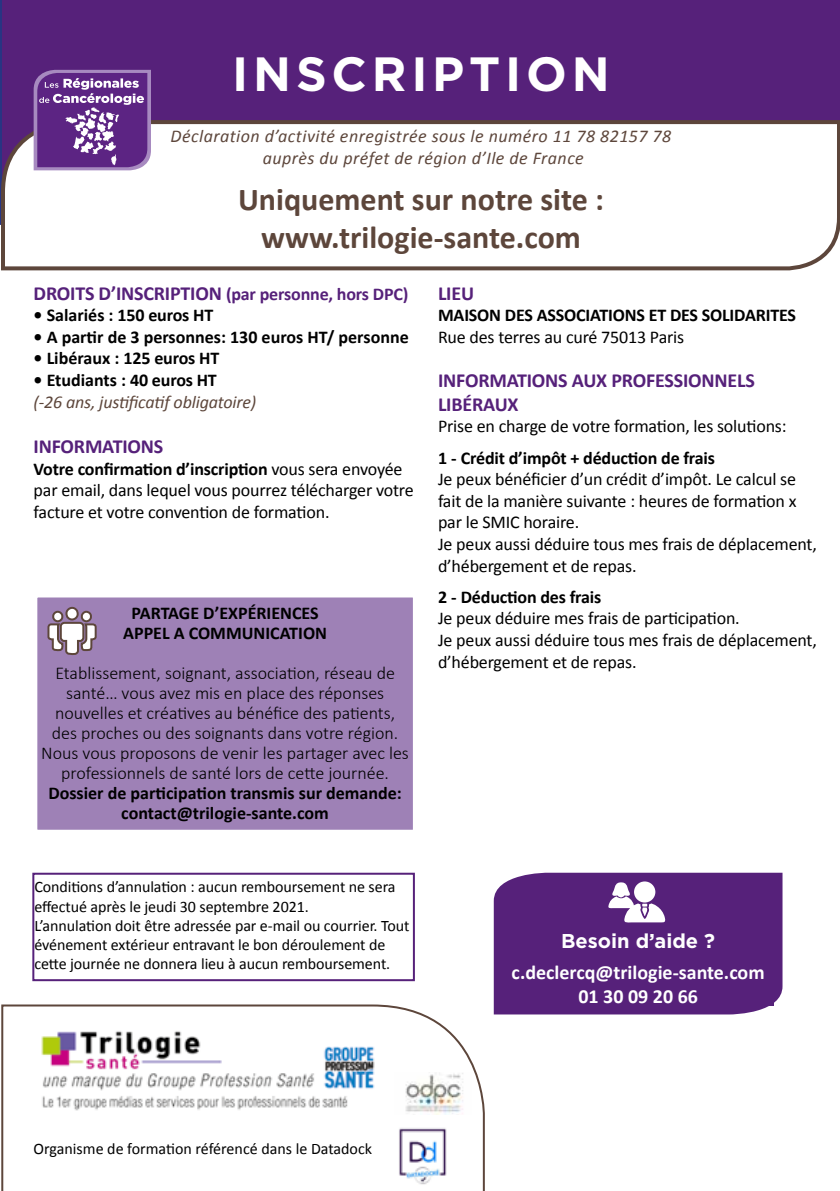
<style>
.page{position:relative;width:840px;height:1191px;background:#fff}
.page>*{position:absolute;margin:0;border:0;box-sizing:border-box;transform-origin:0 0}
.t1{font:700 48px "Gotham";letter-spacing:.1em;color:#fff}
.t2{font:700 32px/38.4px "Calibri";color:#5d463b;text-align:center}
.t3{font:700 20px/24px "Calibri";letter-spacing:-.01em;color:#56217a}
.t4{font:700 20px/24px "Calibri";color:#fff;text-align:center}
.t5{font:700 20px "Gotham";color:#fff}
.t6{font:18px/21.6px "Calibri";letter-spacing:-.01em;color:#000}
.t7{font:700 18px/20px "Calibri";color:#000;text-align:center}
.t8{font:300 18px/20px "Calibri";color:#000;text-align:center}
.t9{font:italic 18px/21.6px "Calibri";letter-spacing:.025em;color:#5d463b;text-align:center}
.t10{font:700 18px "Calibri";letter-spacing:-.01em;color:#56217a}
.t11{font:italic 18px "Calibri";letter-spacing:-.01em;color:#5d463b}
.t12{font:16px/19.2px "Calibri";letter-spacing:-.005em;color:#000}
.s1{font-size:20px}
.s2{font-weight:700}
</style>
<div class="page">
<div style="left:0;top:0;width:839px;height:118px;background:#56217a"></div>
<svg style="left:0;top:118px;width:839px;height:153px"></svg>
<svg style="left:1px;top:1004px;width:484px;height:187px"></svg>
<div style="left:32px;top:872px;width:382px;height:109px;border:2px solid #56217a"></div>
<div style="left:493px;top:872px;width:289px;height:142px;background:#56217a"></div>
<div style="left:502px;top:932px;width:271px;height:74px;background:#56217a"></div>
<svg style="left:607px;top:882px;width:58px;height:41px"></svg>
<img style="left:34px;top:1022px;width:351px;height:93px">
<img style="left:394px;top:1125px;width:56px;height:61px">
<div style="left:36px;top:596px;width:377px;height:234px;background:#9e81b6"></div>
<div style="left:35px;top:595px;width:379px;height:236px;border:2px solid #fff"></div>
<svg style="left:47px;top:606px;width:50px;height:49px"></svg>
<div style="left:82px;top:612px;width:9px;height:9px;background:#fff;border-radius:4px"></div>
<div style="left:81px;top:611px;width:11px;height:11px;border:2px solid #5d463b;border-radius:4px"></div>
<div style="left:53px;top:612px;width:9px;height:9px;background:#fff;border-radius:4px"></div>
<div style="left:52px;top:611px;width:11px;height:11px;border:2px solid #5d463b;border-radius:4px"></div>
<img style="left:394px;top:1072px;width:77px;height:42px">
<svg style="left:34px;top:70px;width:117px;height:100px;background:#7e519d"></svg>
<h1 class="t1" style="left:232px;top:42px;width:379px">INSCRIPTION</h1>
<p class="t9" style="left:170px;top:125px;width:502px">Déclaration d’activité enregistrée sous le numéro 11 78 82157 78 auprès du préfet de région d’Ile de France</p>
<h2 class="t2" style="left:238px;top:180px;width:367px">Uniquement sur notre site : www.trilogie-sante.com</h2>
<p class="t10" style="left:34px;top:282px;width:376px"><span class="s1">DROITS D’INSCRIPTION</span> (par personne, hors DPC)</p>
<p class="t7" style="left:34px;top:305px;width:181px">• Salariés : 150 euros HT</p>
<p class="t7" style="left:34px;top:327px;width:376px">• A partir de 3 personnes: 130 euros HT/ personne</p>
<p class="t7" style="left:34px;top:348px;width:187px">• Libéraux : 125 euros HT</p>
<p class="t7" style="left:34px;top:370px;width:185px">• Etudiants : 40 euros HT</p>
<p class="t11" style="left:34px;top:389px;width:224px">(-26 ans, justificatif obligatoire)</p>
<p class="t3" style="left:34px;top:434px;width:131px">INFORMATIONS</p>
<p class="t6" style="left:34px;top:458px;width:381px"><span class="s2">Votre confirmation d’inscription</span> vous sera envoyée par email, dans lequel vous pourrez télécharger votre facture et votre convention de formation.</p>
<p class="t3" style="left:438px;top:281px;width:38px">LIEU</p>
<p class="t7" style="left:438px;top:305px;width:359px">MAISON DES ASSOCIATIONS ET DES SOLIDARITES</p>
<p class="t6" style="left:438px;top:326px;width:247px">Rue des terres au curé 75013 Paris</p>
<p class="t3" style="left:438px;top:368px;width:318px">INFORMATIONS AUX PROFESSIONNELS<br>LIBÉRAUX</p>
<p class="t6" style="left:438px;top:416px;width:350px">Prise en charge de votre formation, les solutions:</p>
<p class="t7" style="left:438px;top:447px;width:278px">1 - Crédit d’impôt + déduction de frais</p>
<p class="t6" style="left:438px;top:468px;width:380px">Je peux bénéficier d’un crédit d’impôt. Le calcul se fait de la manière suivante : heures de formation x par le SMIC horaire.<br>Je peux aussi déduire tous mes frais de déplacement, d’hébergement et de repas.</p>
<p class="t7" style="left:438px;top:587px;width:165px">2 - Déduction des frais</p>
<p class="t6" style="left:438px;top:608px;width:380px">Je peux déduire mes frais de participation.<br>Je peux aussi déduire tous mes frais de déplacement, d’hébergement et de repas.</p>
<p class="t7" style="left:123px;top:603px;width:205px">PARTAGE D’EXPÉRIENCES<br>APPEL A COMMUNICATION</p>
<p class="t8" style="left:41px;top:663px;width:369px">Etablissement, soignant, association, réseau de santé… vous avez mis en place des réponses nouvelles et créatives au bénéfice des patients, des proches ou des soignants dans votre région.<br>Nous vous proposons de venir les partager avec les professionnels de santé lors de cette journée.</p>
<p class="t7" style="left:48px;top:783px;width:355px">Dossier de participation transmis sur demande: contact@trilogie-sante.com</p>
<p class="t12" style="left:34px;top:877px;width:376px">Conditions d’annulation : aucun remboursement ne sera effectué après le jeudi 30 septembre 2021.<br>L’annulation doit être adressée par e-mail ou courrier. Tout événement extérieur entravant le bon déroulement de cette journée ne donnera lieu à aucun remboursement.</p>
<p class="t12" style="left:34px;top:1139px;width:340px">Organisme de formation référencé dans le Datadock</p>
<p class="t5" style="left:561px;top:928px;width:155px">Besoin d’aide ?</p>
<p class="t4" style="left:511px;top:960px;width:254px">c.declercq@trilogie-sante.com<br>01 30 09 20 66</p>
</div>
